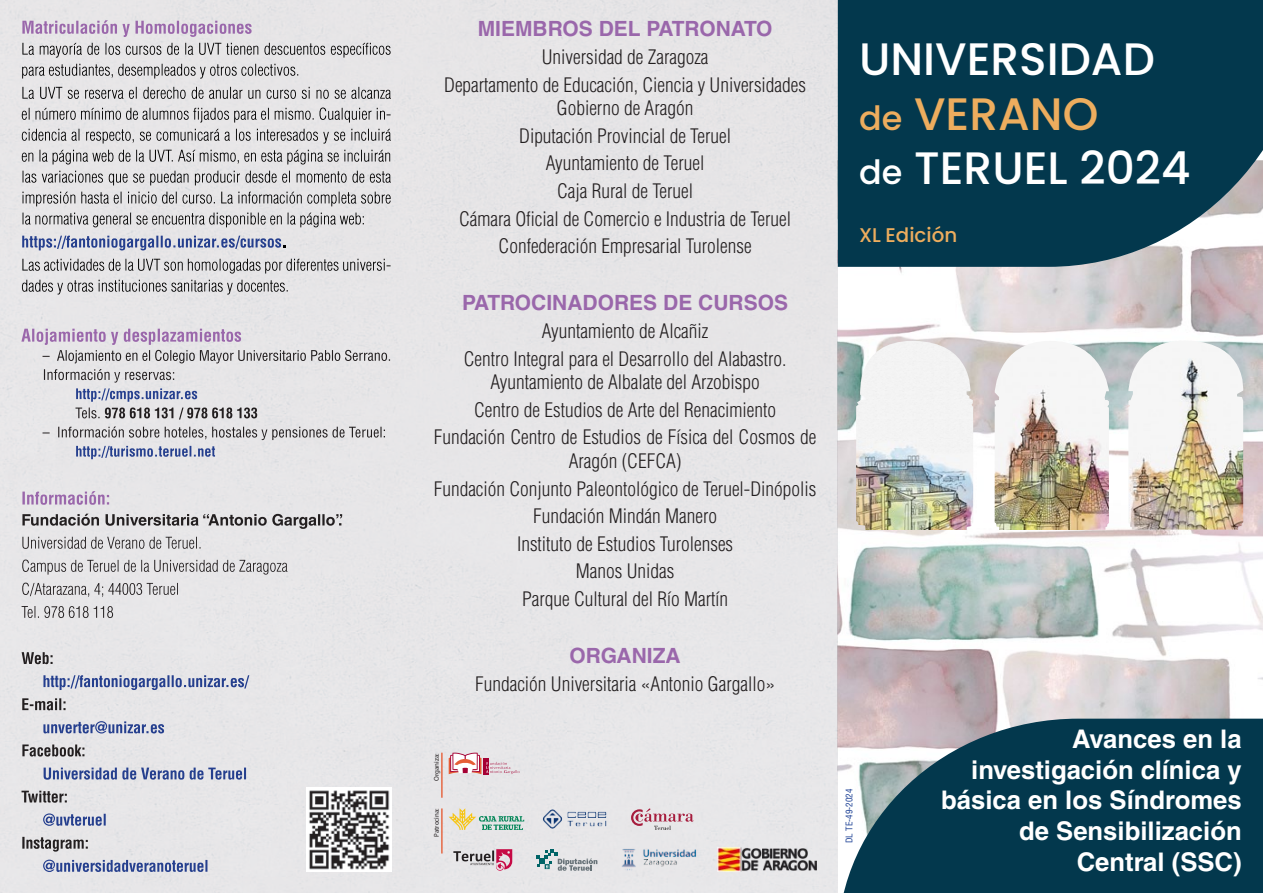
<style>
.page{position:relative;width:1263px;height:893px;background:#fff}
.page>*{position:absolute;margin:0;border:0;box-sizing:border-box;transform-origin:0 0}
.t1{font:500 45.45px "Poppins";color:#fff}
.t2{font:500 45.45px "Poppins";color:#edad5e}
.TITULO_DEL_CURSO_POR{font:700 25.65px/30.8px "Helvetica LT Std";color:#fff;text-align:right}
.PATROCINADORES-Apart{font:700 21px "Helvetica LT Std";color:#9a67ab}
.t3{font:500 19.8px "Poppins";color:#edad5e}
.patrocinadores{font:300 condensed 19.5px/23.4px "Helvetica LT Std";color:#231f20;text-align:center}
.guiones_5{font:condensed 9px "Helvetica LT Std";color:#1b3f94}
.t4{font:6.9px "Myriad Pro";letter-spacing:-.005em;color:#231f20}
.s1{font-size:33.45px}
</style>
<div class="page">
<img style="left:838px;top:267px;width:425px;height:452px">
<div style="left:838px;top:0;width:425px;height:267px;background:#03384d"></div>
<div style="left:0;top:0;width:838px;height:893px;background:#e6e6e7"></div>
<svg style="left:43px;top:860px;width:164px;height:12px;background:#929cc0"></svg>
<svg style="left:22px;top:837px;width:66px;height:15px"></svg>
<svg style="left:43px;top:813px;width:63px;height:13px"></svg>
<svg style="left:22px;top:791px;width:45px;height:12px"></svg>
<svg style="left:44px;top:768px;width:202px;height:12px;background:#96a1c2"></svg>
<svg style="left:22px;top:744px;width:62px;height:13px"></svg>
<svg style="left:43px;top:721px;width:121px;height:12px"></svg>
<svg style="left:22px;top:698px;width:44px;height:12px"></svg>
<svg style="left:43px;top:675px;width:206px;height:15px;background:#a4acc8"></svg>
<svg style="left:22px;top:652px;width:31px;height:12px"></svg>
<svg style="left:22px;top:606px;width:91px;height:12px"></svg>
<svg style="left:22px;top:583px;width:156px;height:14px;background:#bfbdbf"></svg>
<svg style="left:22px;top:559px;width:265px;height:16px;background:#c4c3c4"></svg>
<svg style="left:22px;top:537px;width:179px;height:12px;background:#bab9ba"></svg>
<svg style="left:22px;top:514px;width:320px;height:15px;background:#a9a8a9"></svg>
<svg style="left:22px;top:491px;width:87px;height:14px"></svg>
<svg style="left:76px;top:446px;width:139px;height:13px;background:#a5adc9"></svg>
<svg style="left:43px;top:426px;width:342px;height:14px;background:#bfbdbf"></svg>
<svg style="left:44px;top:369px;width:213px;height:51px;background:#c9c9ce"></svg>
<svg style="left:21px;top:329px;width:369px;height:34px;background:#d0c9d2"></svg>
<svg style="left:22px;top:280px;width:266px;height:15px;background:#bcbbbd"></svg>
<svg style="left:22px;top:259px;width:369px;height:15px;background:#bcbbbd"></svg>
<svg style="left:22px;top:236px;width:263px;height:14px;background:#a2aac7"></svg>
<svg style="left:23px;top:213px;width:341px;height:14px;background:#b9b8b9"></svg>
<svg style="left:22px;top:192px;width:369px;height:14px;background:#bbbabb"></svg>
<svg style="left:23px;top:171px;width:368px;height:14px;background:#bbbabb"></svg>
<svg style="left:22px;top:150px;width:368px;height:14px;background:#bbbabb"></svg>
<svg style="left:22px;top:129px;width:369px;height:15px;background:#bfbebf"></svg>
<svg style="left:22px;top:107px;width:369px;height:16px;background:#c1c0c1"></svg>
<svg style="left:22px;top:87px;width:369px;height:12px;background:#b8b7b8"></svg>
<svg style="left:22px;top:64px;width:276px;height:15px;background:#bcbabc"></svg>
<svg style="left:22px;top:43px;width:369px;height:15px;background:#bebdbf"></svg>
<svg style="left:22px;top:20px;width:230px;height:17px;background:#cdbbd2"></svg>
<svg style="left:448px;top:753px;width:71px;height:21px"></svg>
<hr style="left:441px;top:753px;width:2px;height:45px;background:#e65e37">
<hr style="left:441px;top:808px;width:2px;height:45px;background:#e65e37">
<img style="left:542px;top:808px;width:65px;height:22px">
<svg style="left:631px;top:808px;width:63px;height:22px"></svg>
<svg style="left:453px;top:849px;width:59px;height:22px"></svg>
<svg style="left:536px;top:849px;width:61px;height:22px"></svg>
<img style="left:621px;top:847px;width:75px;height:25px">
<svg style="left:449px;top:808px;width:75px;height:22px;background:#c5d3ba"></svg>
<img style="left:717px;top:848px;width:99px;height:24px">
<svg style="left:838px;top:719px;width:425px;height:174px;background:#234f61"></svg>
<img style="left:307px;top:787px;width:84px;height:85px">
<p class="PATROCINADORES-Apart" style="left:478px;top:16px;width:296px">MIEMBROS DEL PATRONATO</p>
<p class="patrocinadores" style="left:542px;top:45px;width:168px">Universidad de Zaragoza</p>
<p class="patrocinadores" style="left:444px;top:73px;width:363px">Departamento de Educación, Ciencia y Universidades</p>
<p class="patrocinadores" style="left:557px;top:96px;width:138px">Gobierno de Aragón</p>
<p class="patrocinadores" style="left:519px;top:124px;width:213px">Diputación Provincial de Teruel</p>
<p class="patrocinadores" style="left:546px;top:151px;width:160px">Ayuntamiento de Teruel</p>
<p class="patrocinadores" style="left:557px;top:179px;width:138px">Caja Rural de Teruel</p>
<p class="patrocinadores" style="left:459px;top:207px;width:334px">Cámara Oficial de Comercio e Industria de Teruel</p>
<p class="patrocinadores" style="left:499px;top:234px;width:255px">Confederación Empresarial Turolense</p>
<p class="PATROCINADORES-Apart" style="left:462px;top:290px;width:327px">PATROCINADORES DE CURSOS</p>
<p class="patrocinadores" style="left:542px;top:319px;width:168px">Ayuntamiento de Alcañiz</p>
<p class="patrocinadores" style="left:464px;top:347px;width:324px">Centro Integral para el Desarrollo del Alabastro.</p>
<p class="patrocinadores" style="left:490px;top:370px;width:271px">Ayuntamiento de Albalate del Arzobispo</p>
<p class="patrocinadores" style="left:474px;top:398px;width:304px">Centro de Estudios de Arte del Renacimiento</p>
<p class="patrocinadores" style="left:434px;top:426px;width:384px">Fundación Centro de Estudios de Física del Cosmos de<br>Aragón (CEFCA)</p>
<p class="patrocinadores" style="left:434px;top:477px;width:384px">Fundación Conjunto Paleontológico de Teruel-Dinópolis</p>
<p class="patrocinadores" style="left:533px;top:504px;width:186px">Fundación Mindán Manero</p>
<p class="patrocinadores" style="left:517px;top:532px;width:218px">Instituto de Estudios Turolenses</p>
<p class="patrocinadores" style="left:576px;top:560px;width:100px">Manos Unidas</p>
<p class="patrocinadores" style="left:522px;top:587px;width:207px">Parque Cultural del Río Martín</p>
<p class="PATROCINADORES-Apart" style="left:569px;top:643px;width:113px">ORGANIZA</p>
<p class="patrocinadores" style="left:475px;top:672px;width:301px">Fundación Universitaria «Antonio Gargallo»</p>
<p class="t4" style="left:432px;top:781px;width:29px;rotate:-90deg">Organiza:</p>
<p class="t4" style="left:432px;top:837px;width:30px;rotate:-90deg">Patrocina:</p>
<p class="t1" style="left:859px;top:33px;width:297px">UNIVERSIDAD</p>
<p class="t2" style="left:859px;top:88px;width:241px"><span class="s1">de</span> VERANO</p>
<p class="t1" style="left:859px;top:142px;width:333px"><span class="s1">de</span> TERUEL 2024</p>
<p class="t3" style="left:859px;top:223px;width:100px">XL Edición</p>
<p class="guiones_5" style="left:844px;top:843px;width:56px;rotate:-90deg">DL TE-49-2024</p>
<p class="TITULO_DEL_CURSO_POR" style="left:941px;top:723px;width:302px">Avances en la investigación clínica y básica en los Síndromes de Sensibilización<br>Central (SSC)</p>
</div>
